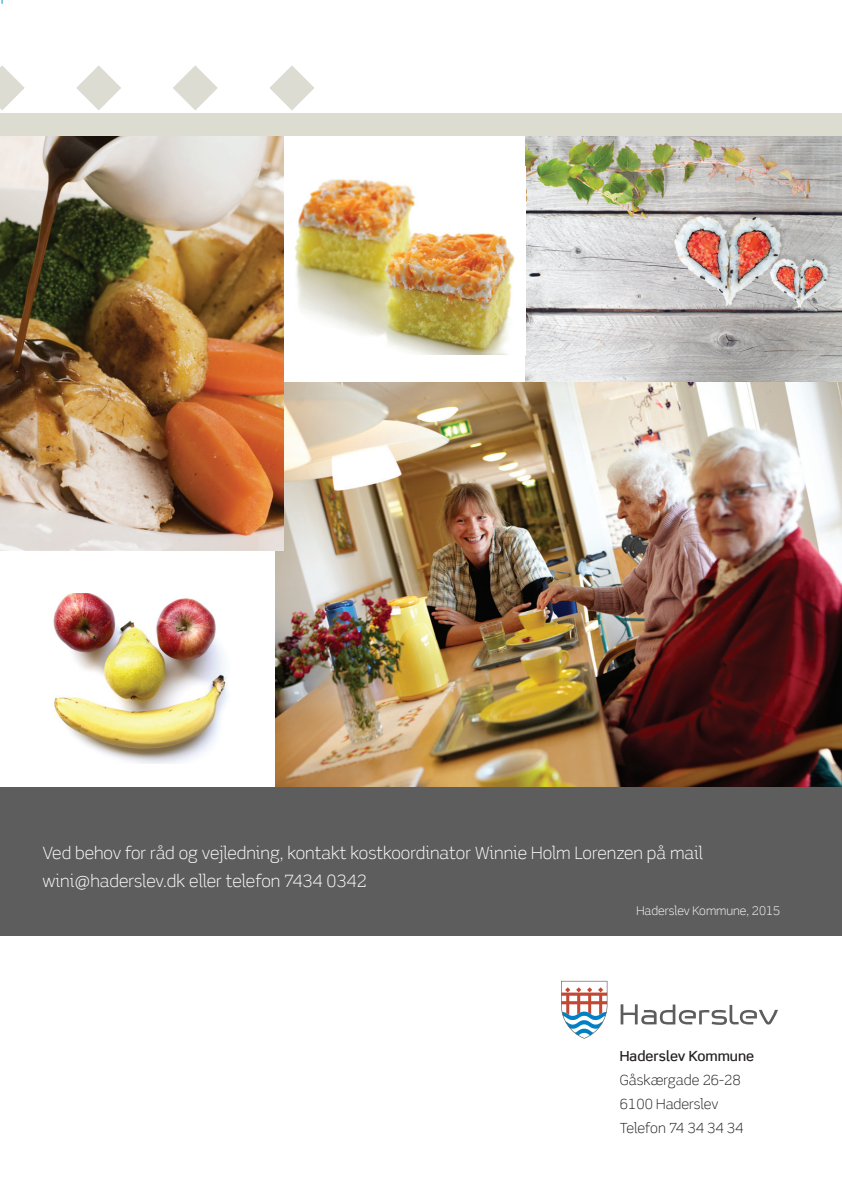
<style>
.page{position:relative;width:842px;height:1191px;background:#fff}
.page>*{position:absolute;margin:0;border:0;box-sizing:border-box;transform-origin:0 0}
.t1{font:300 17px/28px "Scene Alt";color:#fff}
.t2{font:300 14px/24px "Scene Alt";color:#231f20}
.t3{font:500 14px "Scene";color:#231f20}
.t4{font:300 12px "Scene Alt";color:#fff}
</style>
<div class="page">
<svg style="left:76px;top:65px;width:45px;height:45px"></svg>
<svg style="left:173px;top:65px;width:45px;height:45px"></svg>
<svg style="left:269px;top:65px;width:45px;height:45px"></svg>
<svg style="left:0;top:65px;width:25px;height:45px"></svg>
<svg style="left:621px;top:1004px;width:157px;height:21px"></svg>
<svg style="left:561px;top:981px;width:46px;height:57px"></svg>
<div style="left:0;top:787px;width:842px;height:148px;background:#5d5d5e"></div>
<div style="left:0;top:113px;width:842px;height:23px;background:#dddcd1"></div>
<img style="left:526px;top:136px;width:316px;height:247px">
<img style="left:283px;top:166px;width:232px;height:188px">
<img style="left:275px;top:383px;width:567px;height:404px">
<img style="left:0;top:136px;width:283px;height:415px">
<img style="left:53px;top:593px;width:176px;height:170px">
<p class="t1" style="left:43px;top:839px;width:662px">Ved behov for råd og vejledning, kontakt kostkoordinator Winnie Holm Lorenzen på mail wini@haderslev.dk eller telefon 7434 0342</p>
<p class="t4" style="left:636px;top:903px;width:145px">Haderslev Kommune, 2015</p>
<p class="t3" style="left:620px;top:1047px;width:136px">Haderslev Kommune</p>
<p class="t2" style="left:620px;top:1068px;width:125px">Gåskærgade 26-28<br>6100 Haderslev<br>Telefon 74 34 34 34</p>
</div>
